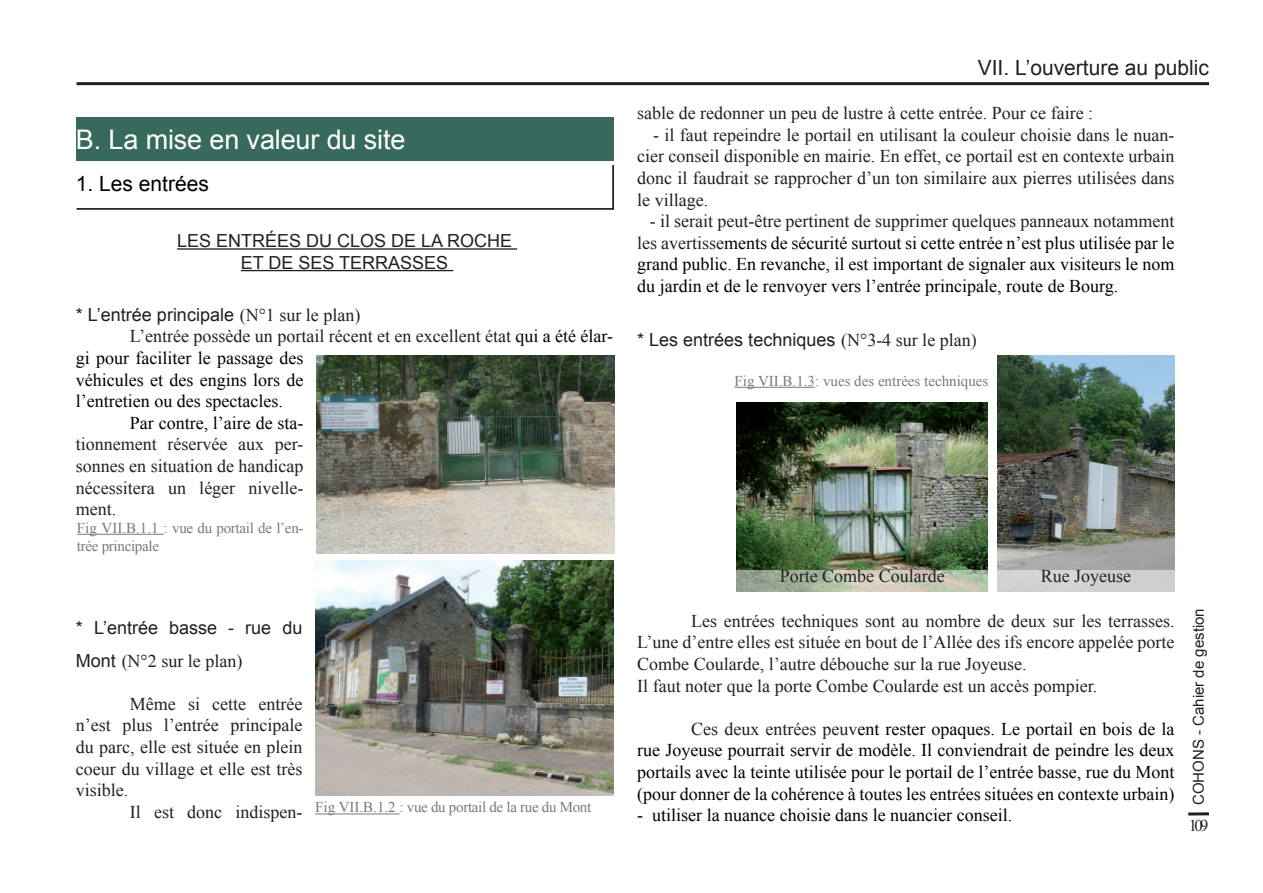
<style>
.page{position:relative;width:1263px;height:893px;background:#fff}
.page>*{position:absolute;margin:0;border:0;box-sizing:border-box;transform-origin:0 0}
.t1{font:27px "Arial";letter-spacing:-.005em;color:#fff}
.t2{font:21px "Arial";color:#231f20}
.t3{font:21px "Arial";color:#000}
.t4{font:18px/21.6px "Times New Roman";color:#231f20;text-align:justify}
.t5{font:18px/21.6px "Times New Roman";color:#000;text-align:justify}
.t6{font:18px/21.6px "Arial";color:#231f20;text-align:center}
.t7{font:16.5px "Times New Roman";color:#231f20}
.t8{font:15px/18px "Times New Roman";letter-spacing:-.02em;color:#787a80}
.t9{font:15px "Times New Roman";color:#787a80}
.t10{font:15px "Arial";color:#231f20}
.s1{font-family:"Times New Roman"}
.s2{color:#000}
.s3{font-family:"Arial"}
.s4{color:#231f20}
</style>
<div class="page">
<hr style="left:177px;top:248px;width:340px;height:2px;background:#231f20">
<hr style="left:241px;top:270px;width:212px;height:1px;background:#231f20">
<div style="left:76px;top:117px;width:538px;height:44px;background:#38695d"></div>
<hr style="left:77px;top:208px;width:537px;height:2px;background:#000">
<hr style="left:612px;top:165px;width:2px;height:44px;background:#000">
<img style="left:316px;top:355px;width:299px;height:199px">
<hr style="left:77px;top:534px;width:87px;height:1px;background:#787a80">
<img style="left:315px;top:560px;width:299px;height:235px">
<hr style="left:315px;top:814px;width:85px;height:1px;background:#787a80">
<hr style="left:734px;top:387px;width:81px;height:1px;background:#787a80">
<img style="left:736px;top:403px;width:252px;height:167px">
<svg style="left:736px;top:570px;width:252px;height:21px;background:#b6bda9"></svg>
<img style="left:997px;top:355px;width:177px;height:215px">
<div style="left:997px;top:570px;width:177px;height:21px;background:#d0d1d1"></div>
<hr style="left:1188px;top:812px;width:21px;height:3px;background:#231f20">
<hr style="left:77px;top:82px;width:1132px;height:3px;background:#231f20">
<h1 class="t1" style="left:76px;top:122px;width:331px">B. La mise en valeur du site</h1>
<p class="t3" style="left:76px;top:170px;width:135px">1. Les entrées</p>
<p class="t6" style="left:177px;top:230px;width:337px">LES ENTRÉES DU CLOS DE LA ROCHE<br>ET DE SES TERRASSES</p>
<p class="t6" style="left:76px;top:304px;width:286px">* L’entrée principale <span class="s1">(N°1 sur le plan)</span></p>
<p class="t4" style="left:130px;top:325px;width:485px">L’entrée possède un portail récent et en excellent état <span class="s2">qui a été élar-</span></p>
<p class="t5" style="left:76px;top:347px;width:229px">gi pour faciliter le passage des</p>
<p class="t5" style="left:76px;top:369px;width:229px">véhicules et des engins lors de</p>
<p class="t5" style="left:76px;top:390px;width:208px">l’entretien ou des spectacles.</p>
<p class="t5" style="left:130px;top:412px;width:175px">Par contre, l’aire de sta-</p>
<p class="t4" style="left:76px;top:433px;width:229px">tionnement réservée aux per&shy;sonnes en situation de handicap nécessitera un léger nivelle&shy;ment.</p>
<p class="t8" style="left:77px;top:518px;width:228px">Fig VII.B.1.1 : vue du portail de l’en&shy;trée principale</p>
<p class="t6" style="left:76px;top:617px;width:228px">* L’entrée basse - rue du</p>
<p class="t4" style="left:76px;top:649px;width:168px"><span class="s3">Mont</span> (N°2 sur le plan)</p>
<p class="t4" style="left:76px;top:693px;width:228px;text-indent:54px">Même si cette entrée n’est plus l’entrée principale du parc, elle est située en plein coeur du village et elle est très visible.</p>
<p class="t4" style="left:130px;top:801px;width:174px">Il est donc indispen-</p>
<p class="t8" style="left:315px;top:798px;width:278px">Fig VII.B.1.2 : vue du portail de la rue du Mont</p>
<p class="t2" style="left:978px;top:54px;width:233px">VII. L’ouverture au public</p>
<p class="t4" style="left:637px;top:102px;width:457px">sable de redonner un peu de lustre à cette entrée. Pour ce faire :</p>
<p class="t4" style="left:637px;top:124px;width:539px;text-indent:16px">- il faut repeindre le portail en utilisant la couleur choisie dans le nuan&shy;cier conseil disponible en mairie. En effet, ce portail est en contexte urbain donc il faudrait se rapprocher d’un ton similaire aux pierres utilisées dans le village.</p>
<p class="t5" style="left:637px;top:210px;width:539px;text-indent:13px"><span class="s4">- il serait peut-être pertinent de supprimer quelques panneaux notamment les avertisse</span>ments de sécurité surtout si cette entrée n’est plus utilisée par le grand public. En revanche, il est important de signaler aux visiteurs le nom du jardin et de le renvoyer vers l’entrée principale, route de Bourg.</p>
<p class="t6" style="left:637px;top:329px;width:341px">* Les entrées techniques <span class="s1">(N°3-4 sur le plan)</span></p>
<p class="t9" style="left:734px;top:371px;width:255px">Fig VII.B.1.3: vues des entrées techniques</p>
<p class="t4" style="left:780px;top:565px;width:166px">Porte Combe Coularde</p>
<p class="t4" style="left:1041px;top:565px;width:92px">Rue Joyeuse</p>
<p class="t4" style="left:637px;top:610px;width:539px;text-align:left;text-indent:54px">Les entrées techniques sont au nombre de deux sur les terrasses.<br>L’une d’entre elles est située en bout de l’Allée des ifs encore appelée porte Combe Coularde, l’autre débouche sur la rue Joyeuse.<br>Il faut noter que la porte Combe Coularde est un accès pompier.</p>
<p class="t5" style="left:637px;top:718px;width:539px;text-indent:54px"><span class="s4">Ces deux entrées peuv</span>ent rester opaques. Le portail en bois de la rue Joyeuse pourrait servir de modèle. Il conviendrait de peindre les deux portails avec la teinte utilisée pour le portail de l’entrée basse, rue du Mont (pour donner de la cohérence à toutes les entrées situées en contexte urbain)</p>
<p class="t5" style="left:637px;top:804px;width:376px">- utiliser la nuance choisie dans le nuancier conseil.</p>
<p class="t10" style="left:1189px;top:805px;width:198px;rotate:-90deg">COHONS - Cahier de gestion</p>
<p class="t7" style="left:1189px;top:814px;width:21px">109</p>
</div>
